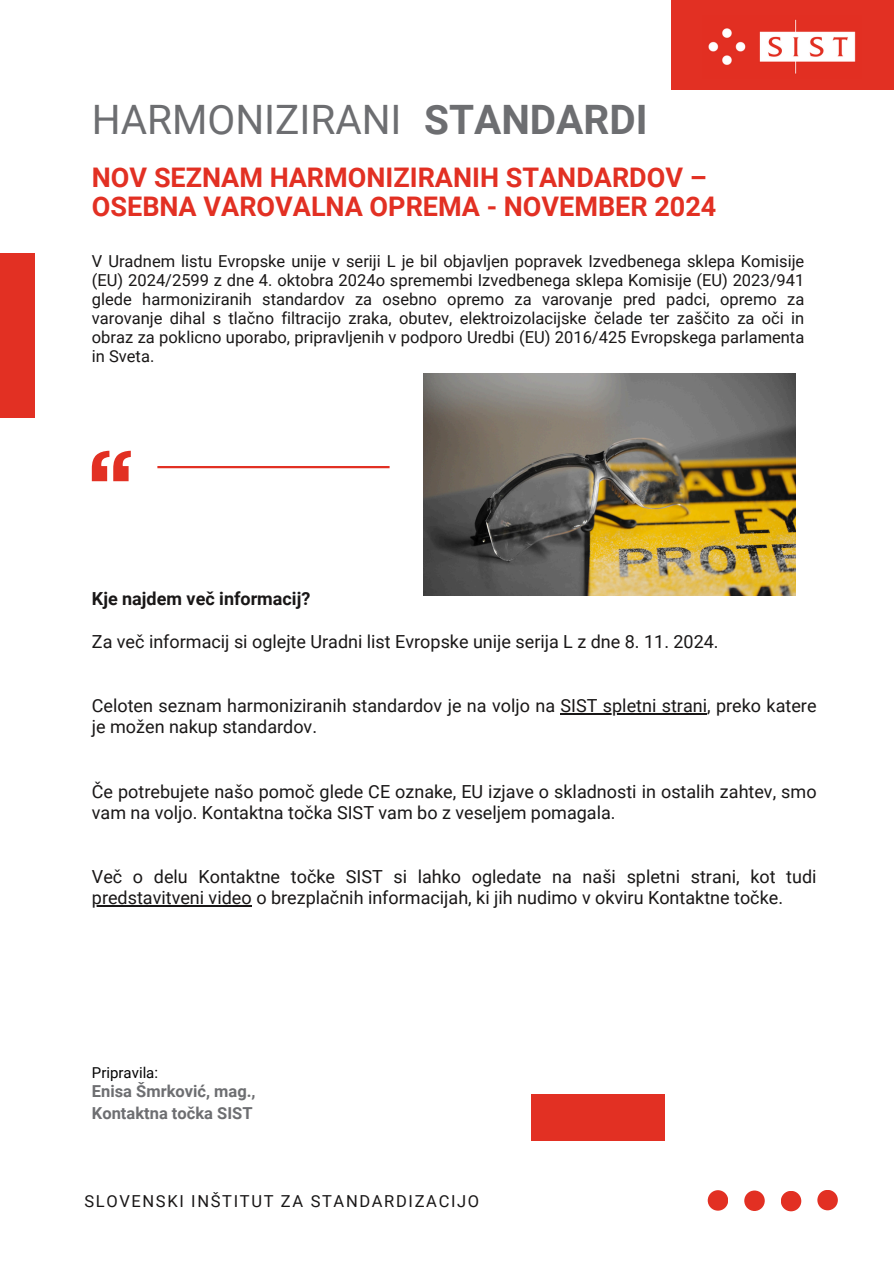
<style>
.page{position:relative;width:894px;height:1264px;background:#fff}
.page>*{position:absolute;margin:0;border:0;box-sizing:border-box;transform-origin:0 0}
.t1{font:40.5px "Roboto";color:#6d6e71}
.t2{font:700 40.5px "Roboto";color:#6d6e71}
.t3{font:700 27px/29.2px "Roboto";color:#e23023}
.t4{font:18px "Roboto";color:#191717}
.t5{font:700 18px "Roboto";color:#191717}
.t6{font:16.5px/19.2px "Roboto";color:#191717;text-align:justify}
.t7{font:700 16.5px/21.3px "Roboto";color:#6d6e71}
.t8{font:16.5px "Roboto";letter-spacing:.1em;color:#191717}
.t9{font:15px "Roboto";color:#040404}
</style>
<div class="page">
<svg style="left:92px;top:451px;width:39px;height:30px"></svg>
<hr style="left:157px;top:466px;width:232px;height:2px;background:#e23023">
<div style="left:0;top:253px;width:34px;height:164px;background:#e23023"></div>
<div style="left:671px;top:0;width:222px;height:89px;background:#e23023"></div>
<div style="left:531px;top:1094px;width:133px;height:46px;background:#e23023"></div>
<div style="left:744px;top:1190px;width:20px;height:20px;background:#e23023;border-radius:50%"></div>
<div style="left:780px;top:1190px;width:21px;height:21px;background:#e23023;border-radius:50%"></div>
<div style="left:817px;top:1189px;width:20px;height:21px;background:#e23023;border-radius:50%"></div>
<div style="left:707px;top:1190px;width:21px;height:20px;background:#e23023;border-radius:50%"></div>
<img style="left:708px;top:19px;width:148px;height:55px">
<img style="left:423px;top:374px;width:372px;height:221px">
<hr style="left:560px;top:713px;width:147px;height:1px;background:#191717">
<hr style="left:92px;top:905px;width:160px;height:1px;background:#191717">
<h3 class="t1" style="left:92px;top:96px;width:311px">HARMONIZIRANI</h3>
<p class="t2" style="left:424px;top:96px;width:225px">STANDARDI</p>
<h6 class="t3" style="left:92px;top:163px;width:625px">NOV SEZNAM HARMONIZIRANIH STANDARDOV –<br>OSEBNA VAROVALNA OPREMA - NOVEMBER 2024</h6>
<h6 class="t6" style="left:92px;top:251px;width:713px">V Uradnem listu Evropske unije v seriji L je bil objavljen popravek Izvedbenega sklepa Komisije (EU) 2024/2599 z dne 4. oktobra 2024o spremembi Izvedbenega sklepa Komisije (EU) 2023/941 glede harmoniziranih standardov za osebno opremo za varovanje pred padci, opremo za varovanje dihal s tlačno filtracijo zraka, obutev, elektroizolacijske čelade ter zaščito za oči in obraz za poklicno uporabo, pripravljenih v podporo Uredbi (EU) 2016/425 Evropskega parlamenta in Sveta.</h6>
<h6 class="t5" style="left:92px;top:588px;width:220px">Kje najdem več informacij?</h6>
<p class="t4" style="left:92px;top:631px;width:628px">Za več informacij si oglejte Uradni list Evropske unije serija L z dne 8. 11. 2024.</p>
<p class="t4" style="left:92px;top:695px;width:726px">Celoten seznam harmoniziranih standardov je na voljo na SIST spletni strani, preko katere</p>
<h5 class="t4" style="left:92px;top:716px;width:227px">je možen nakup standardov.</h5>
<h5 class="t4" style="left:92px;top:780px;width:726px">Če potrebujete našo pomoč glede CE oznake, EU izjave o skladnosti in ostalih zahtev, smo</h5>
<h6 class="t4" style="left:92px;top:802px;width:525px">vam na voljo. Kontaktna točka SIST vam bo z veseljem pomagala.</h6>
<h6 class="t4" style="left:92px;top:866px;width:726px">Več o delu Kontaktne točke SIST si lahko ogledate na naši spletni strani, kot tudi</h6>
<h6 class="t4" style="left:92px;top:887px;width:692px">predstavitveni video o brezplačnih informacijah, ki jih nudimo v okviru Kontaktne točke.</h6>
<h4 class="t9" style="left:92px;top:1063px;width:68px">Pripravila:</h4>
<h5 class="t7" style="left:92px;top:1081px;width:165px">Enisa Šmrković, mag.,<br>Kontaktna točka SIST</h5>
<h1 class="t8" style="left:84px;top:1192px;width:396px">SLOVENSKI INŠTITUT ZA STANDARDIZACIJO</h1>
</div>
